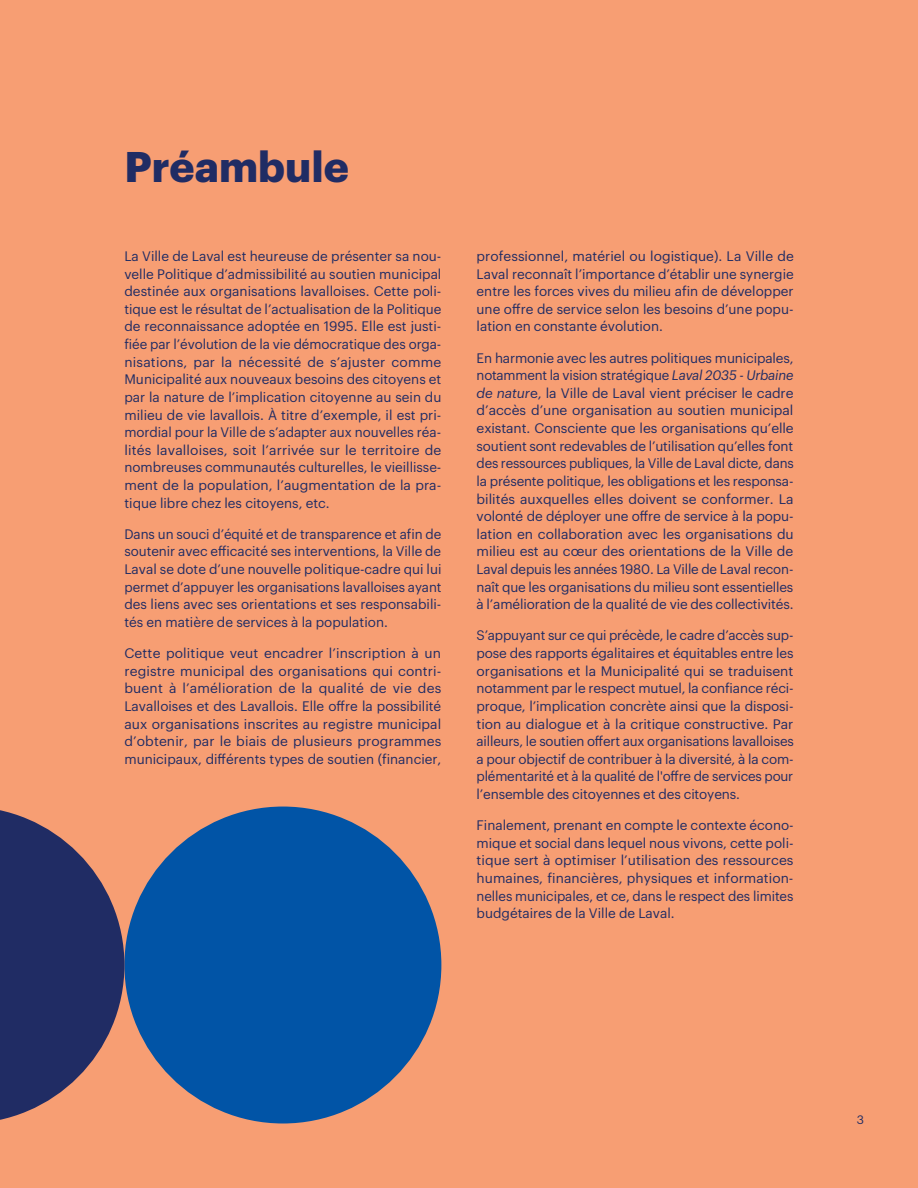
<style>
.page{position:relative;width:918px;height:1188px;background:#f79e73}
.page>*{position:absolute;margin:0;border:0;box-sizing:border-box;transform-origin:0 0}
.t1{font:700 42px "Graphik";color:#202c64}
.t2{font:13.5px/17.7px "Graphik";color:#202c64;text-align:justify}
.t3{font:12px "Graphik";color:#202c64}
.s1{font-style:italic}
</style>
<div class="page">
<div style="left:124px;top:807px;width:317px;height:317px;background:#0154a6;border-radius:50%"></div>
<svg style="left:0;top:810px;width:124px;height:310px"></svg>
<h1 class="t1" style="left:124px;top:135px;width:226px">Préambule</h1>
<p class="t2" style="left:124px;top:246px;width:319px">La Ville de Laval est heureuse de présenter sa nou&shy;velle Politique d’admissibilité au soutien municipal destinée aux organisations lavalloises. Cette poli&shy;tique est le résultat de l’actualisation de la Politique de reconnaissance adoptée en 1995. Elle est justi&shy;fiée par l’évolution de la vie démocratique des orga&shy;nisations, par la nécessité de s’ajuster comme Municipalité aux nouveaux besoins des citoyens et par la nature de l’implication citoyenne au sein du milieu de vie lavallois. À titre d’exemple, il est pri&shy;mordial pour la Ville de s’adapter aux nouvelles réa&shy;lités lavalloises, soit l’arrivée sur le territoire de nombreuses communautés culturelles, le vieillisse&shy;ment de la population, l’augmentation de la pra&shy;tique libre chez les citoyens, etc.</p>
<p class="t2" style="left:124px;top:524px;width:319px">Dans un souci d’équité et de transparence et afin de soutenir avec efficacité ses interventions, la Ville de Laval se dote d’une nouvelle politique-cadre qui lui permet d’appuyer les organisations lavalloises ayant des liens avec ses orientations et ses responsabili&shy;tés en matière de services à la population.</p>
<p class="t2" style="left:124px;top:643px;width:319px">Cette politique veut encadrer l’inscription à un registre municipal des organisations qui contri&shy;buent à l’amélioration de la qualité de vie des Lavalloises et des Lavallois. Elle offre la possibilité aux organisations inscrites au registre municipal d’obtenir, par le biais de plusieurs programmes municipaux, différents types de soutien (financier,</p>
<p class="t2" style="left:477px;top:246px;width:319px">professionnel, matériel ou logistique). La Ville de Laval reconnaît l’importance d’établir une synergie entre les forces vives du milieu afin de développer une offre de service selon les besoins d’une popu&shy;lation en constante évolution.</p>
<p class="t2" style="left:477px;top:348px;width:319px">En harmonie avec les autres politiques municipales, notamment la vision stratégique <span class="s1">Laval 2035 - Urbaine de natur</span>e, la Ville de Laval vient préciser le cadre d’accès d’une organisation au soutien municipal existant. Consciente que les organisations qu’elle soutient sont redevables de l’utilisation qu’elles font des ressources publiques, la Ville de Laval dicte, dans la présente politique, les obligations et les responsa&shy;bilités auxquelles elles doivent se conformer. La volonté de déployer une offre de service à la popu&shy;lation en collaboration avec les organisations du milieu est au cœur des orientations de la Ville de Laval depuis les années 1980. La Ville de Laval recon&shy;naît que les organisations du milieu sont essentielles à l’amélioration de la qualité de vie des collectivités.</p>
<p class="t2" style="left:477px;top:626px;width:319px">S’appuyant sur ce qui précède, le cadre d’accès sup&shy;pose des rapports égalitaires et équitables entre les organisations et la Municipalité qui se traduisent notamment par le respect mutuel, la confiance réci&shy;proque, l’implication concrète ainsi que la disposi&shy;tion au dialogue et à la critique constructive. Par ailleurs, le soutien offert aux organisations lavalloises a pour objectif de contribuer à la diversité, à la com&shy;plémentarité et à la qualité de l'offre de services pour l’ensemble des citoyennes et des citoyens.</p>
<p class="t2" style="left:477px;top:815px;width:318px">Finalement, prenant en compte le contexte écono&shy;mique et social dans lequel nous vivons, cette poli&shy;tique sert à optimiser l’utilisation des ressources humaines, financières, physiques et information&shy;nelles municipales, et ce, dans le respect des limites budgétaires de la Ville de Laval.</p>
<p class="t3" style="left:857px;top:1110px;width:9px">3</p>
</div>
